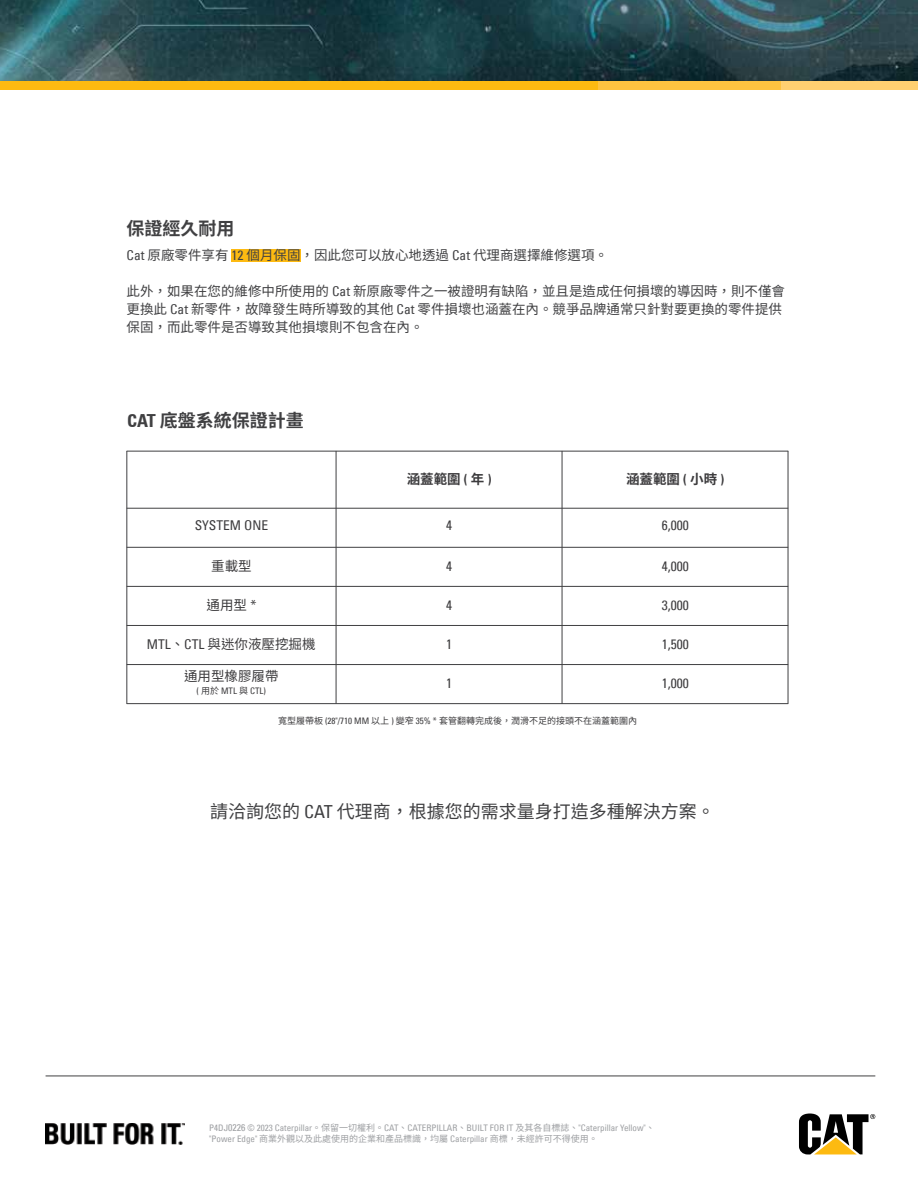
<style>
.page{position:relative;width:918px;height:1188px;background:#fff}
.page>*{position:absolute;margin:0;border:0;box-sizing:border-box;transform-origin:0 0}
.t1{font:18px "Noto Sans CJ Ktc";color:#404042}
.t2{font:700 18px "Noto Sans CJ Ktc";color:#404042}
.t3{font:13.5px/18px "Noto Sans CJ Ktc";color:#404042}
.t4{font:condensed 13.5px "Univers 57";color:#3c3b3d}
.t5{font:13.5px "Noto Sans CJ Ktc";color:#3c3b3d}
.t6{font:700 13.5px "Noto Sans CJ Ktc";color:#3c3b3d}
.t7{font:condensed 9px "Univers 57";color:#9d9fa2}
.t8{font:9px "Noto Sans CJ Ktc";color:#9d9fa2}
.t9{font:9px "Noto Sans CJ Ktc";color:#3c3b3d}
.t10{font:condensed 9px "Univers 57";color:#3c3b3d}
.s1{font-family:"Univers 57";font-stretch:condensed}
.s2{font-family:"Univers 67";font-stretch:condensed}
.s3{font-family:"Noto Sans CJ Ktc";font-stretch:normal}
.s4{font-size:9.75px}
</style>
<div class="page">
<svg style="left:799px;top:1114px;width:76px;height:40px"></svg>
<img style="left:45px;top:1123px;width:139px;height:22px">
<hr style="left:46px;top:1076px;width:829px;height:1px;background:#404042">
<hr style="left:788px;top:451px;width:1px;height:253px;background:#404042">
<div style="left:231px;top:249px;width:70px;height:12px;background:#fdba11"></div>
<hr style="left:127px;top:451px;width:661px;height:1px;background:#404042">
<hr style="left:127px;top:451px;width:1px;height:253px;background:#404042">
<hr style="left:562px;top:451px;width:1px;height:253px;background:#404042">
<hr style="left:336px;top:451px;width:1px;height:253px;background:#404042">
<hr style="left:127px;top:508px;width:661px;height:1px;background:#404042">
<hr style="left:127px;top:547px;width:661px;height:1px;background:#404042">
<hr style="left:127px;top:586px;width:661px;height:1px;background:#404042">
<hr style="left:127px;top:625px;width:661px;height:1px;background:#404042">
<hr style="left:127px;top:664px;width:661px;height:1px;background:#404042">
<hr style="left:127px;top:703px;width:661px;height:1px;background:#404042">
<img style="left:0;top:0;width:918px;height:81px">
<div style="left:597px;top:81px;width:184px;height:8px;background:#fec340"></div>
<div style="left:781px;top:81px;width:137px;height:8px;background:#ffd071"></div>
<div style="left:0;top:81px;width:597px;height:8px;background:#fdba11"></div>
<h1 class="t2" style="left:127px;top:219px;width:109px">保證經久耐用</h1>
<p class="t3" style="left:127px;top:247px;width:483px"><span class="s1">Cat</span> 原廠零件享有 <span class="s1">12</span> 個月保固，因此您可以放心地透過 <span class="s1">Cat</span> 代理商選擇維修選項。</p>
<p class="t3" style="left:127px;top:283px;width:660px">此外，如果在您的維修中所使用的 <span class="s1">Cat</span> 新原廠零件之一被證明有缺陷，並且是造成任何損壞的導因時，則不僅會更換此 <span class="s1">Cat</span> 新零件，故障發生時所導致的其他 <span class="s1">Cat</span> 零件損壞也涵蓋在內。競爭品牌通常只針對要更換的零件提供保固，而此零件是否導致其他損壞則不包含在內。</p>
<h1 class="t2" style="left:127px;top:410px;width:178px"><span class="s2">CAT</span> 底盤系統保證計畫</h1>
<p class="t6" style="left:407px;top:472px;width:86px">涵蓋範圍 <span class="s2">(</span> 年 <span class="s2">)</span></p>
<p class="t6" style="left:626px;top:472px;width:100px">涵蓋範圍 <span class="s2">(</span> 小時 <span class="s2">)</span></p>
<p class="t4" style="left:195px;top:517px;width:75px">SYSTEM ONE</p>
<p class="t4" style="left:446px;top:517px;width:7px">4</p>
<p class="t4" style="left:662px;top:517px;width:28px">6,000</p>
<p class="t4" style="left:446px;top:558px;width:7px">4</p>
<p class="t4" style="left:662px;top:558px;width:28px">4,000</p>
<p class="t4" style="left:446px;top:597px;width:7px">4</p>
<p class="t4" style="left:662px;top:597px;width:28px">3,000</p>
<p class="t4" style="left:446px;top:636px;width:7px">1</p>
<p class="t4" style="left:662px;top:636px;width:28px">1,500</p>
<p class="t4" style="left:446px;top:675px;width:7px">1</p>
<p class="t4" style="left:662px;top:675px;width:28px">1,000</p>
<p class="t5" style="left:211px;top:559px;width:42px">重載型</p>
<p class="t5" style="left:207px;top:598px;width:51px">通用型 <span class="s1">*</span></p>
<p class="t5" style="left:147px;top:637px;width:170px"><span class="s1">MTL</span>、<span class="s1">CTL</span> 與迷你液壓挖掘機</p>
<p class="t5" style="left:184px;top:668px;width:96px">通用型橡膠履帶</p>
<p class="t10" style="left:196px;top:685px;width:71px">( <span class="s3">用於</span> MTL <span class="s3">與</span> CTL)</p>
<p class="t9" style="left:278px;top:716px;width:361px">寬型履帶板 <span class="s1">(28"/710 MM</span> 以上 <span class="s1">)</span> 變窄 <span class="s1">35% *</span> 套管翻轉完成後，潤滑不足的接頭不在涵蓋範圍內</p>
<h1 class="t1" style="left:210px;top:801px;width:506px">請洽詢您的 <span class="s1">CAT</span> 代理商，根據您的需求量身打造多種解決方案。</h1>
<p class="t7" style="left:209px;top:1122px;width:447px">P4DJ<span class="s4">0226</span> © 2023 Caterpillar<span class="s3">。保留一切權利。</span>CAT<span class="s3">、</span>CATERPILLAR<span class="s3">、</span>BUILT FOR IT <span class="s3">及其各自標誌、</span>"Caterpillar Yellow"<span class="s3">、</span></p>
<p class="t8" style="left:209px;top:1134px;width:390px"><span class="s1">"Power Edge"</span> 商業外觀以及此處使用的企業和產品標識，均屬 <span class="s1">Caterpillar</span> 商標，未經許可不得使用。</p>
</div>
